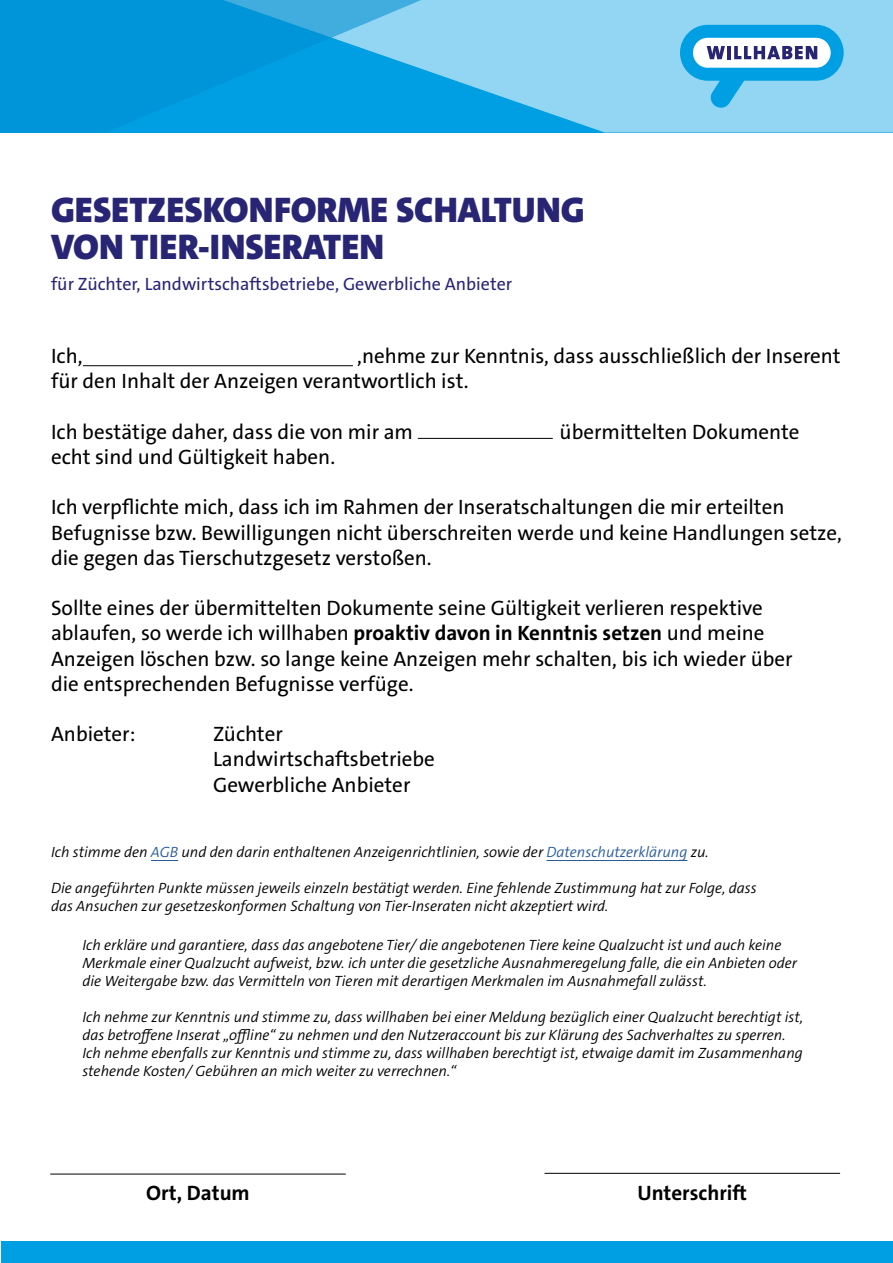
<style>
.page{position:relative;width:893px;height:1263px;background:#fff}
.page>*{position:absolute;margin:0;border:0;box-sizing:border-box;transform-origin:0 0}
.t1{font:200 36px/37.2px "The Sans Var C4 s";color:#282574}
.t2{font:200 21px/25.2px "The Sans Var C4 s";color:#000}
.t3{font:200 18px "The Sans Var C4 s";color:#282574}
.t4{font:italic 200 15px/18px "The Sans Var C4 s";color:#000}
.s1{color:#275b9b}
</style>
<div class="page">
<hr style="left:83px;top:365px;width:270px;height:1px;background:#000">
<hr style="left:418px;top:438px;width:135px;height:1px;background:#000">
<svg style="left:151px;top:860px;width:27px;height:1px"></svg>
<hr style="left:546px;top:860px;width:141px;height:1px;background:#275b9b">
<svg style="left:421px;top:0;width:472px;height:133px;background:#80cff0"></svg>
<svg style="left:0;top:0;width:421px;height:133px;background:#0c9ddd"></svg>
<svg style="left:680px;top:25px;width:164px;height:83px"></svg>
<hr style="left:50px;top:1174px;width:296px;height:1px;background:#000">
<hr style="left:545px;top:1173px;width:295px;height:1px;background:#000">
<div style="left:1px;top:1242px;width:892px;height:21px;background:#009fe3"></div>
<h1 class="t1" style="left:51px;top:192px;width:535px">GESETZESKONFORME SCHALTUNG<br>VON TIER-INSERATEN</h1>
<p class="t3" style="left:51px;top:273px;width:463px">für Züchter, Landwirtschaftsbetriebe, Gewerbliche Anbieter</p>
<h2 class="t2" style="left:51px;top:344px;width:791px;text-indent:306px">,nehme zur Kenntnis, dass ausschließlich der Inserent für den Inhalt der Anzeigen verantwortlich ist.</h2>
<h2 class="t2" style="left:51px;top:419px;width:364px">Ich bestätige daher, dass die von mir am</h2>
<h2 class="t2" style="left:560px;top:419px;width:241px">übermittelten Dokumente</h2>
<h2 class="t2" style="left:51px;top:444px;width:286px">echt sind und Gültigkeit haben.</h2>
<h2 class="t2" style="left:51px;top:495px;width:792px">Ich verpflichte mich, dass ich im Rahmen der Inseratschaltungen die mir erteilten<br>Befugnisse bzw. Bewilligungen nicht überschreiten werde und keine Handlungen setze, die gegen das Tierschutzgesetz verstoßen.</h2>
<p class="t2" style="left:51px;top:596px;width:743px">Sollte eines der übermittelten Dokumente seine Gültigkeit verlieren respektive ablaufen, so werde ich willhaben proaktiv davon in Kenntnis setzen und meine Anzeigen löschen bzw. so lange keine Anzeigen mehr schalten, bis ich wieder über die entsprechenden Befugnisse verfüge.</p>
<h2 class="t2" style="left:51px;top:722px;width:86px">Anbieter:</h2>
<h2 class="t2" style="left:213px;top:722px;width:223px">Züchter<br>Landwirtschaftsbetriebe<br>Gewerbliche Anbieter</h2>
<h2 class="t2" style="left:51px;top:344px;width:33px">Ich,</h2>
<p class="t4" style="left:51px;top:843px;width:659px">Ich stimme den <span class="s1">AGB</span> und den darin enthaltenen Anzeigenrichtlinien, sowie der <span class="s1">Datenschutzerklärung</span> zu.</p>
<p class="t4" style="left:51px;top:879px;width:707px">Die angeführten Punkte müssen jeweils einzeln bestätigt werden. Eine fehlende Zustimmung hat zur Folge, dass das Ansuchen zur gesetzeskonformen Schaltung von Tier-Inseraten nicht akzeptiert wird.</p>
<p class="t4" style="left:82px;top:936px;width:716px">Ich erkläre und garantiere, dass das angebotene Tier/ die angebotenen Tiere keine Qualzucht ist und auch keine<br>Merkmale einer Qualzucht aufweist, bzw. ich unter die gesetzliche Ausnahmeregelung falle, die ein Anbieten oder die Weitergabe bzw. das Vermitteln von Tieren mit derartigen Merkmalen im Ausnahmefall zulässt.</p>
<p class="t4" style="left:82px;top:1008px;width:722px">Ich nehme zur Kenntnis und stimme zu, dass willhaben bei einer Meldung bezüglich einer Qualzucht berechtigt ist, das betroffene Inserat „offline“ zu nehmen und den Nutzeraccount bis zur Klärung des Sachverhaltes zu sperren.<br>Ich nehme ebenfalls zur Kenntnis und stimme zu, dass willhaben berechtigt ist, etwaige damit im Zusammenhang stehende Kosten/ Gebühren an mich weiter zu verrechnen.“</p>
<h2 class="t2" style="left:146px;top:1180px;width:105px">Ort, Datum</h2>
<h2 class="t2" style="left:637px;top:1180px;width:111px">Unterschrift</h2>
</div>
